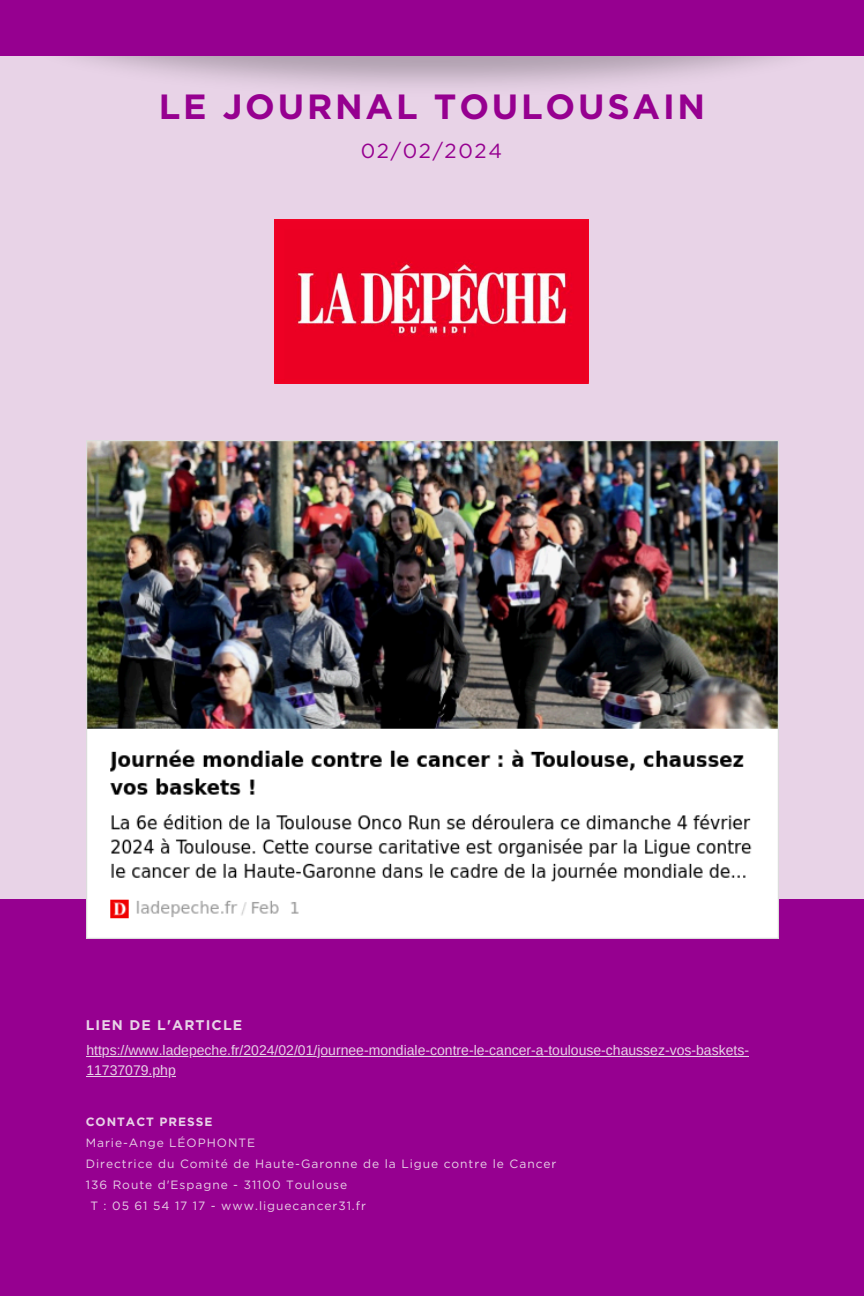
<style>
.page{position:relative;width:864px;height:1296px;background:#e8d3e7}
.page>*{position:absolute;margin:0;border:0;box-sizing:border-box;transform-origin:0 0}
.t1{font:700 35px "Gotham";letter-spacing:.08em;color:#960090}
.t2{font:20.3px "Gotham";letter-spacing:.08em;color:#960090}
.t3{font:14px "Arimo";color:#e8d3e7}
.t4{font:700 14px "Gotham";letter-spacing:.08em;color:#e8d3e7}
.t5{font:12px "Gotham";letter-spacing:.08em;color:#e8d3e7}
.t6{font:700 12px "Gotham";letter-spacing:.08em;color:#e8d3e7}
</style>
<div class="page">
<div style="left:0;top:0;width:864px;height:56px;background:#960090"></div>
<div style="left:0;top:899px;width:864px;height:397px;background:#960090"></div>
<img style="left:275px;top:220px;width:313px;height:163px">
<hr style="left:86px;top:1056px;width:663px;height:1px;background:#e8d3e7">
<hr style="left:86px;top:1076px;width:90px;height:1px;background:#e8d3e7">
<img style="left:86px;top:440px;width:692px;height:498px">
<h1 class="t1" style="left:159px;top:85px;width:548px">LE JOURNAL TOULOUSAIN</h1>
<h2 class="t2" style="left:361px;top:138px;width:143px">02/02/2024</h2>
<p class="t4" style="left:86px;top:1016px;width:158px">LIEN DE L'ARTICLE</p>
<p class="t3" style="left:86px;top:1043px;width:664px">https://www.ladepeche.fr/2024/02/01/journee-mondiale-contre-le-cancer-a-toulouse-chaussez-vos-baskets-</p>
<h3 class="t3" style="left:86px;top:1062px;width:91px">11737079.php</h3>
<p class="t6" style="left:86px;top:1114px;width:128px">CONTACT PRESSE</p>
<p class="t5" style="left:86px;top:1135px;width:171px">Marie-Ange LÉOPHONTE</p>
<p class="t5" style="left:86px;top:1156px;width:472px">Directrice du Comité de Haute-Garonne de la Ligue contre le Cancer</p>
<p class="t5" style="left:86px;top:1177px;width:263px">136 Route d'Espagne - 31100 Toulouse</p>
<p class="t5" style="left:90px;top:1198px;width:277px">T : 05 61 54 17 17 - www.liguecancer31.fr</p>
</div>
